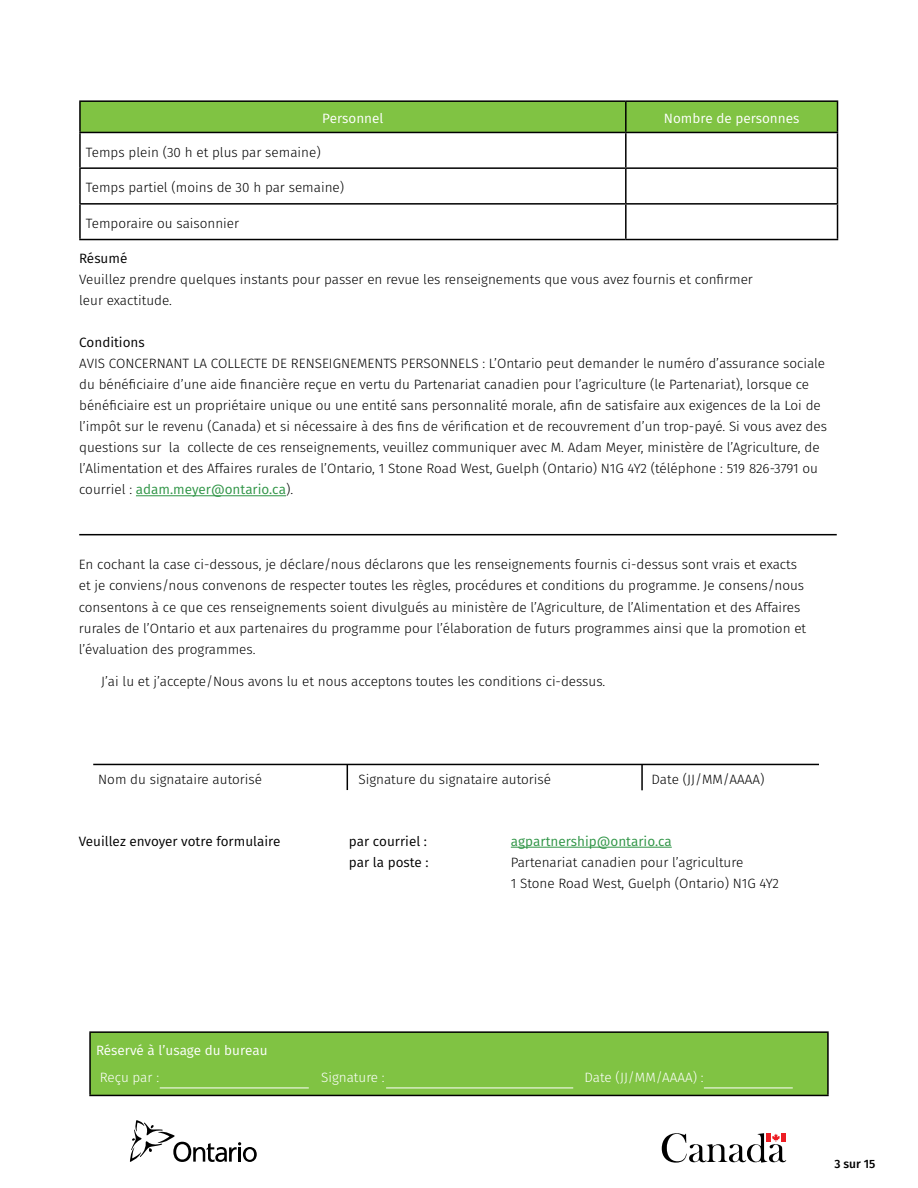
<style>
.page{position:relative;width:918px;height:1188px;background:#fff}
.page>*{position:absolute;margin:0;border:0;box-sizing:border-box;transform-origin:0 0}
.t1{font:300 13.5px/21px "Fira Sans";color:#000}
.t2{font:13.5px "Fira Sans";color:#000}
.t3{font:13.5px "Fira Sans";color:#fff}
.t4{font:300 13.5px "Fira Sans";color:#fff}
.t5{font:13.5px "Fira Sans";color:#2e9445}
.t6{font:500 12px "Fira Sans";color:#000}
.s1{font-weight:400;color:#2e9445}
</style>
<div class="page">
<hr style="left:136px;top:495px;width:150px;height:1px;background:#2e9445">
<hr style="left:79px;top:534px;width:758px;height:1px;background:#000">
<hr style="left:93px;top:764px;width:726px;height:1px;background:#000">
<svg style="left:347px;top:765px;width:1px;height:25px"></svg>
<hr style="left:641px;top:765px;width:2px;height:25px;background:#000">
<hr style="left:511px;top:847px;width:161px;height:1px;background:#2e9445">
<div style="left:81px;top:102px;width:756px;height:30px;background:#80c343"></div>
<hr style="left:79px;top:100px;width:547px;height:2px;background:#000">
<hr style="left:79px;top:102px;width:2px;height:30px;background:#000">
<hr style="left:626px;top:100px;width:212px;height:2px;background:#000">
<hr style="left:625px;top:102px;width:2px;height:30px;background:#000">
<hr style="left:837px;top:102px;width:1px;height:30px;background:#000">
<hr style="left:79px;top:132px;width:547px;height:1px;background:#000">
<hr style="left:79px;top:133px;width:2px;height:34px;background:#000">
<hr style="left:626px;top:132px;width:212px;height:1px;background:#000">
<hr style="left:625px;top:133px;width:2px;height:34px;background:#000">
<hr style="left:837px;top:133px;width:1px;height:34px;background:#000">
<hr style="left:79px;top:167px;width:547px;height:2px;background:#000">
<hr style="left:79px;top:169px;width:2px;height:34px;background:#000">
<hr style="left:626px;top:167px;width:212px;height:2px;background:#000">
<hr style="left:625px;top:169px;width:2px;height:34px;background:#000">
<hr style="left:837px;top:169px;width:1px;height:34px;background:#000">
<hr style="left:79px;top:203px;width:547px;height:2px;background:#000">
<hr style="left:79px;top:205px;width:2px;height:34px;background:#000">
<hr style="left:626px;top:203px;width:212px;height:2px;background:#000">
<hr style="left:625px;top:205px;width:2px;height:34px;background:#000">
<hr style="left:837px;top:205px;width:1px;height:34px;background:#000">
<hr style="left:79px;top:239px;width:547px;height:1px;background:#000">
<hr style="left:626px;top:239px;width:212px;height:1px;background:#000">
<div style="left:90px;top:1032px;width:738px;height:63px;background:#80c343"></div>
<hr style="left:89px;top:1031px;width:740px;height:2px;background:#000">
<hr style="left:89px;top:1033px;width:2px;height:62px;background:#000">
<hr style="left:827px;top:1033px;width:2px;height:62px;background:#000">
<hr style="left:89px;top:1095px;width:740px;height:1px;background:#000">
<hr style="left:160px;top:1088px;width:149px;height:1px;background:#fff">
<hr style="left:386px;top:1088px;width:187px;height:1px;background:#fff">
<hr style="left:704px;top:1088px;width:89px;height:1px;background:#fff">
<svg style="left:130px;top:1120px;width:127px;height:42px"></svg>
<svg style="left:662px;top:1133px;width:124px;height:30px"></svg>
<p class="t3" style="left:322px;top:109px;width:63px">Personnel</p>
<p class="t3" style="left:664px;top:109px;width:137px">Nombre de personnes</p>
<p class="t1" style="left:86px;top:141px;width:236px">Temps plein (30 h et plus par semaine)</p>
<p class="t1" style="left:86px;top:177px;width:260px">Temps partiel (moins de 30 h par semaine)</p>
<p class="t1" style="left:86px;top:213px;width:155px">Temporaire ou saisonnier</p>
<p class="t2" style="left:79px;top:249px;width:50px">Résumé</p>
<p class="t1" style="left:79px;top:269px;width:675px">Veuillez prendre quelques instants pour passer en revue les renseignements que vous avez fournis et confirmer leur exactitude.</p>
<p class="t2" style="left:79px;top:333px;width:67px">Conditions</p>
<p class="t1" style="left:79px;top:353px;width:749px">AVIS CONCERNANT LA COLLECTE DE RENSEIGNEMENTS PERSONNELS : L’Ontario peut demander le numéro d’assurance sociale du bénéficiaire d’une aide financière reçue en vertu du Partenariat canadien pour l’agriculture (le Partenariat), lorsque ce bénéficiaire est un propriétaire unique ou une entité sans personnalité morale, afin de satisfaire aux exigences de la Loi de l’impôt sur le revenu (Canada) et si nécessaire à des fins de vérification et de recouvrement d’un trop-payé. Si vous avez des questions sur la collecte de ces renseignements, veuillez communiquer avec M. Adam Meyer, ministère de l’Agriculture, de l’Alimentation et des Affaires rurales de l’Ontario, 1 Stone Road West, Guelph (Ontario) N1G 4Y2 (téléphone : 519 826-3791 ou courriel : <span class="s1">adam.meyer@ontario.ca</span>).</p>
<p class="t1" style="left:79px;top:554px;width:729px">En cochant la case ci-dessous, je déclare/nous déclarons que les renseignements fournis ci-dessus sont vrais et exacts et je conviens/nous convenons de respecter toutes les règles, procédures et conditions du programme. Je consens/nous consentons à ce que ces renseignements soient divulgués au ministère de l’Agriculture, de l’Alimentation et des Affaires rurales de l’Ontario et aux partenaires du programme pour l’élaboration de futurs programmes ainsi que la promotion et l’évaluation des programmes.</p>
<p class="t1" style="left:101px;top:671px;width:506px">J’ai lu et j’accepte/Nous avons lu et nous acceptons toutes les conditions ci-dessus.</p>
<p class="t1" style="left:98px;top:769px;width:165px">Nom du signataire autorisé</p>
<p class="t1" style="left:358px;top:769px;width:194px">Signature du signataire autorisé</p>
<p class="t1" style="left:652px;top:769px;width:114px">Date (JJ/MM/AAAA)</p>
<p class="t2" style="left:79px;top:832px;width:203px">Veuillez envoyer votre formulaire</p>
<p class="t2" style="left:349px;top:832px;width:80px">par courriel :</p>
<p class="t5" style="left:511px;top:832px;width:162px">agpartnership@ontario.ca</p>
<p class="t2" style="left:349px;top:853px;width:81px">par la poste :</p>
<p class="t1" style="left:511px;top:852px;width:234px">Partenariat canadien pour l’agriculture</p>
<p class="t1" style="left:511px;top:873px;width:270px">1 Stone Road West, Guelph (Ontario) N1G 4Y2</p>
<p class="t3" style="left:96px;top:1041px;width:173px">Réservé à l’usage du bureau</p>
<p class="t4" style="left:100px;top:1068px;width:61px">Reçu par :</p>
<p class="t4" style="left:321px;top:1068px;width:65px">Signature :</p>
<p class="t4" style="left:584px;top:1068px;width:121px">Date (JJ/MM/AAAA) :</p>
<p class="t6" style="left:834px;top:1155px;width:43px">3 sur 15</p>
</div>
